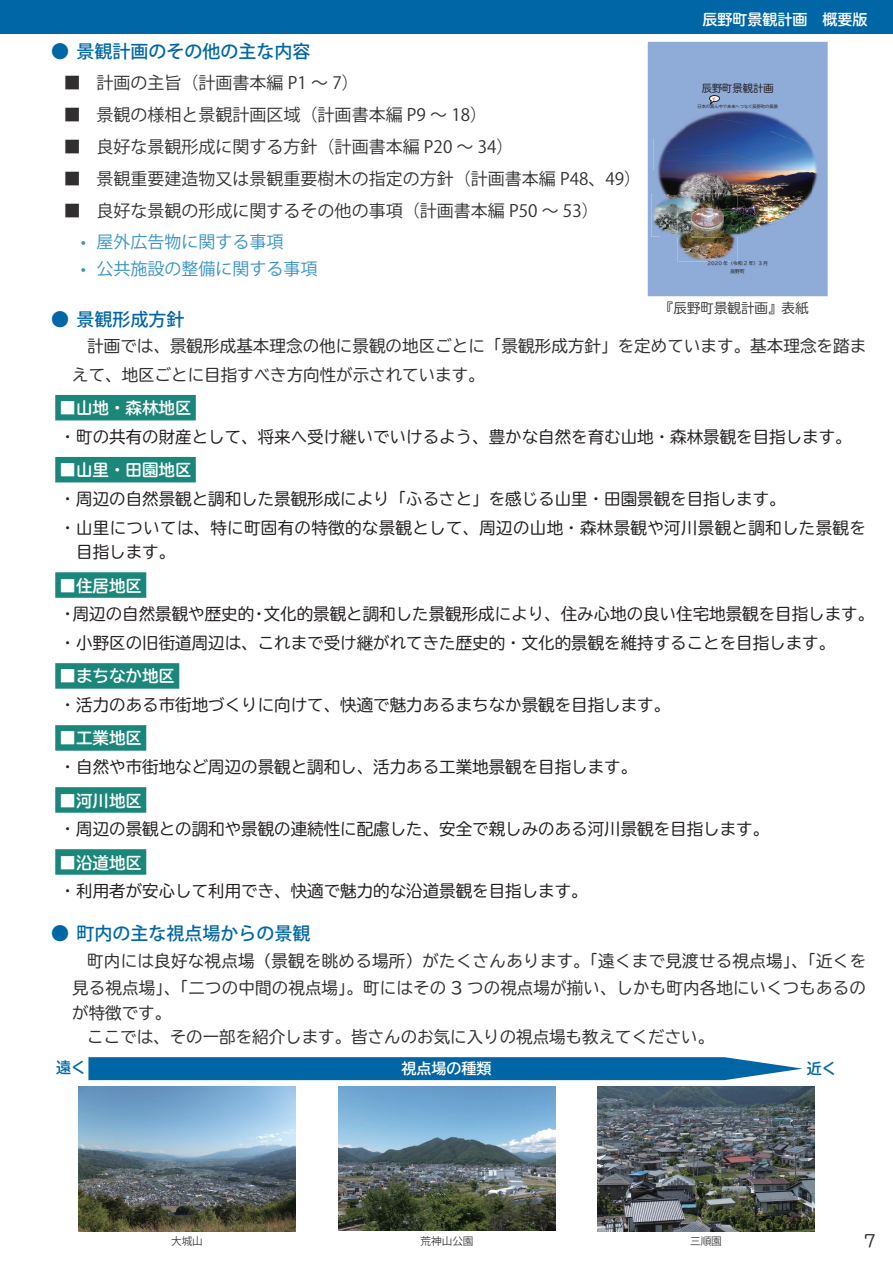
<style>
.page{position:relative;width:893px;height:1263px;background:#fff}
.page>*{position:absolute;margin:0;border:0;box-sizing:border-box;transform-origin:0 0}
.t1{font:500 18px "Koz Go Pro";color:#0166a5}
.t2{font:16.95px "Koz Go Pro";color:#312f30}
.t3{font:16.95px "Koz Go Pro";color:#3792c7}
.t4{font:16.5px/28.8px "TBUDR Go Std";color:#231f20}
.t5{font:16.5px/28.8px "TBUDR Go Std";letter-spacing:.005em;color:#312f30}
.t6{font:16.5px/28.8px "TBUDR Go Std";letter-spacing:.02em;color:#231f20}
.t7{font:700 16.5px "TBUDR Go Std";color:#fff}
.t8{font:16.5px "TBUDR Go Std";color:#363536}
.t9{font:700 15px "TBUDR Go Std";color:#fff}
.t10{font:700 15px "TBUDR Go Std";color:#0166a5}
.t11{font:13.5px "TBUDR Go Std";color:#3e3e3f}
.t12{font:10.65px "Koz Go Pr 6 N";color:#3e3e3f}
.t13{font:10.2px "TBUDR Go Std";color:#231f20}
.t14{font:4.8px/8.4px "TBUDR Go Std";color:#231f20;text-align:center}
.t15{font:4.2px "TBUDR Go Std";color:#231f20}
.s1{font-weight:400}
</style>
<div class="page">
<div style="left:0;top:0;width:893px;height:34px;background:#0166a5"></div>
<div style="left:55px;top:395px;width:141px;height:25px;background:#1a877a"></div>
<div style="left:55px;top:457px;width:141px;height:25px;background:#1a877a"></div>
<div style="left:55px;top:572px;width:91px;height:26px;background:#1a877a"></div>
<div style="left:55px;top:663px;width:124px;height:26px;background:#1a877a"></div>
<div style="left:55px;top:725px;width:91px;height:26px;background:#1a877a"></div>
<div style="left:55px;top:787px;width:91px;height:26px;background:#1a877a"></div>
<div style="left:55px;top:849px;width:91px;height:26px;background:#1a877a"></div>
<img style="left:79px;top:1087px;width:216px;height:144px">
<img style="left:339px;top:1086px;width:216px;height:144px">
<img style="left:598px;top:1087px;width:216px;height:144px">
<div style="left:648px;top:42px;width:180px;height:254px;background:#8fabd8"></div>
<img style="left:654px;top:107px;width:157px;height:31px">
<img style="left:811px;top:107px;width:11px;height:126px">
<img style="left:654px;top:138px;width:31px;height:32px">
<img style="left:685px;top:138px;width:32px;height:24px">
<img style="left:717px;top:138px;width:94px;height:32px">
<img style="left:654px;top:170px;width:24px;height:63px">
<img style="left:737px;top:170px;width:22px;height:24px">
<img style="left:759px;top:170px;width:31px;height:32px">
<img style="left:790px;top:170px;width:21px;height:63px">
<img style="left:764px;top:202px;width:26px;height:31px">
<img style="left:677px;top:237px;width:60px;height:24px">
<img style="left:677px;top:162px;width:60px;height:32px">
<img style="left:737px;top:233px;width:27px;height:4px">
<img style="left:737px;top:194px;width:27px;height:39px">
<img style="left:651px;top:194px;width:9px;height:43px">
<img style="left:660px;top:233px;width:17px;height:4px">
<img style="left:691px;top:237px;width:33px;height:1px">
<img style="left:678px;top:194px;width:59px;height:43px">
<svg style="left:88px;top:1057px;width:715px;height:23px;background:#106faa"></svg>
<svg style="left:709px;top:95px;width:11px;height:10px"></svg>
<p class="t9" style="left:702px;top:7px;width:166px">辰野町景観計画　概要版</p>
<p class="t1" style="left:51px;top:40px;width:261px"><span class="s1">●</span> 景観計画のその他の主な内容</p>
<p class="t2" style="left:64px;top:72px;width:297px">■ 計画の主旨（計画書本編 P1 ～ 7）</p>
<p class="t2" style="left:64px;top:104px;width:425px">■ 景観の様相と景観計画区域（計画書本編 P9 ～ 18）</p>
<p class="t2" style="left:64px;top:136px;width:451px">■ 良好な景観形成に関する方針（計画書本編 P20 ～ 34）</p>
<p class="t2" style="left:64px;top:167px;width:579px">■ 景観重要建造物又は景観重要樹木の指定の方針（計画書本編 P48、49）</p>
<p class="t2" style="left:64px;top:199px;width:536px">■ 良好な景観の形成に関するその他の事項（計画書本編 P50 ～ 53）</p>
<p class="t3" style="left:81px;top:231px;width:204px">• 屋外広告物に関する事項</p>
<p class="t3" style="left:81px;top:258px;width:238px">• 公共施設の整備に関する事項</p>
<p class="t1" style="left:51px;top:308px;width:135px"><span class="s1">●</span> 景観形成方針</p>
<p class="t5" style="left:72px;top:331px;width:795px;text-indent:15px">計画では、景観形成基本理念の他に景観の地区ごとに「景観形成方針」を定めています。基本理念を踏まえて、地区ごとに目指すべき方向性が示されています。</p>
<p class="t7" style="left:60px;top:395px;width:133px">■山地・森林地区</p>
<p class="t4" style="left:60px;top:422px;width:793px">・町の共有の財産として、将来へ受け継いでいけるよう、豊かな自然を育む山地・森林景観を目指します。</p>
<p class="t7" style="left:60px;top:457px;width:133px">■山里・田園地区</p>
<p class="t6" style="left:60px;top:484px;width:808px">・周辺の自然景観と調和した景観形成により「ふるさと」を感じる山里・田園景観を目指します。<br>・山里については、特に町固有の特徴的な景観として、周辺の山地・森林景観や河川景観と調和した景観を</p>
<p class="t4" style="left:76px;top:538px;width:100px">目指します。</p>
<p class="t7" style="left:60px;top:572px;width:84px">■住居地区</p>
<p class="t4" style="left:60px;top:600px;width:816px">・周辺の自然景観や歴史的・文化的景観と調和した景観形成により、住み心地の良い住宅地景観を目指します。・小野区の旧街道周辺は、これまで受け継がれてきた歴史的・文化的景観を維持することを目指します。</p>
<p class="t7" style="left:60px;top:663px;width:117px">■まちなか地区</p>
<p class="t4" style="left:60px;top:690px;width:612px">・活力のある市街地づくりに向けて、快適で魅力あるまちなか景観を目指します。</p>
<p class="t7" style="left:60px;top:725px;width:84px">■工業地区</p>
<p class="t4" style="left:60px;top:753px;width:579px">・自然や市街地など周辺の景観と調和し、活力ある工業地景観を目指します。</p>
<p class="t7" style="left:60px;top:787px;width:84px">■河川地区</p>
<p class="t4" style="left:60px;top:815px;width:711px">・周辺の景観との調和や景観の連続性に配慮した、安全で親しみのある河川景観を目指します。</p>
<p class="t7" style="left:60px;top:849px;width:84px">■沿道地区</p>
<p class="t4" style="left:60px;top:877px;width:529px">・利用者が安心して利用でき、快適で魅力的な沿道景観を目指します。</p>
<p class="t1" style="left:51px;top:922px;width:261px"><span class="s1">●</span> 町内の主な視点場からの景観</p>
<p class="t5" style="left:72px;top:946px;width:795px;line-height:27.6px;text-align:right">町内には良好な視点場（景観を眺める場所）がたくさんあります。「遠くまで見渡せる視点場」、「近くを見る視点場」、「二つの中間の視点場」。町にはその 3 つの視点場が揃い、しかも町内各地にいくつもあるの</p>
<p class="t5" style="left:87px;top:1000px;width:628px;line-height:24.5px;text-indent:-15px">が特徴です。<br>ここでは、その一部を紹介します。皆さんのお気に入りの視点場も教えてください。</p>
<p class="t13" style="left:702px;top:80px;width:73px">辰野町景観計画</p>
<p class="t15" style="left:697px;top:103px;width:82px">日本の真ん中で未来へつなぐ辰野町の風景</p>
<p class="t14" style="left:707px;top:259px;width:62px">2020 年（令和 2 年）3 月辰野町</p>
<p class="t11" style="left:660px;top:297px;width:150px">『辰野町景観計画』表紙</p>
<p class="t10" style="left:56px;top:1055px;width:31px">遠く</p>
<p class="t9" style="left:401px;top:1056px;width:91px">視点場の種類</p>
<p class="t10" style="left:807px;top:1056px;width:31px">近く</p>
<p class="t12" style="left:171px;top:1235px;width:33px">大城山</p>
<p class="t12" style="left:420px;top:1235px;width:55px">荒神山公園</p>
<p class="t12" style="left:690px;top:1235px;width:33px">三順園</p>
<p class="t8" style="left:863px;top:1227px;width:14px">7</p>
</div>
